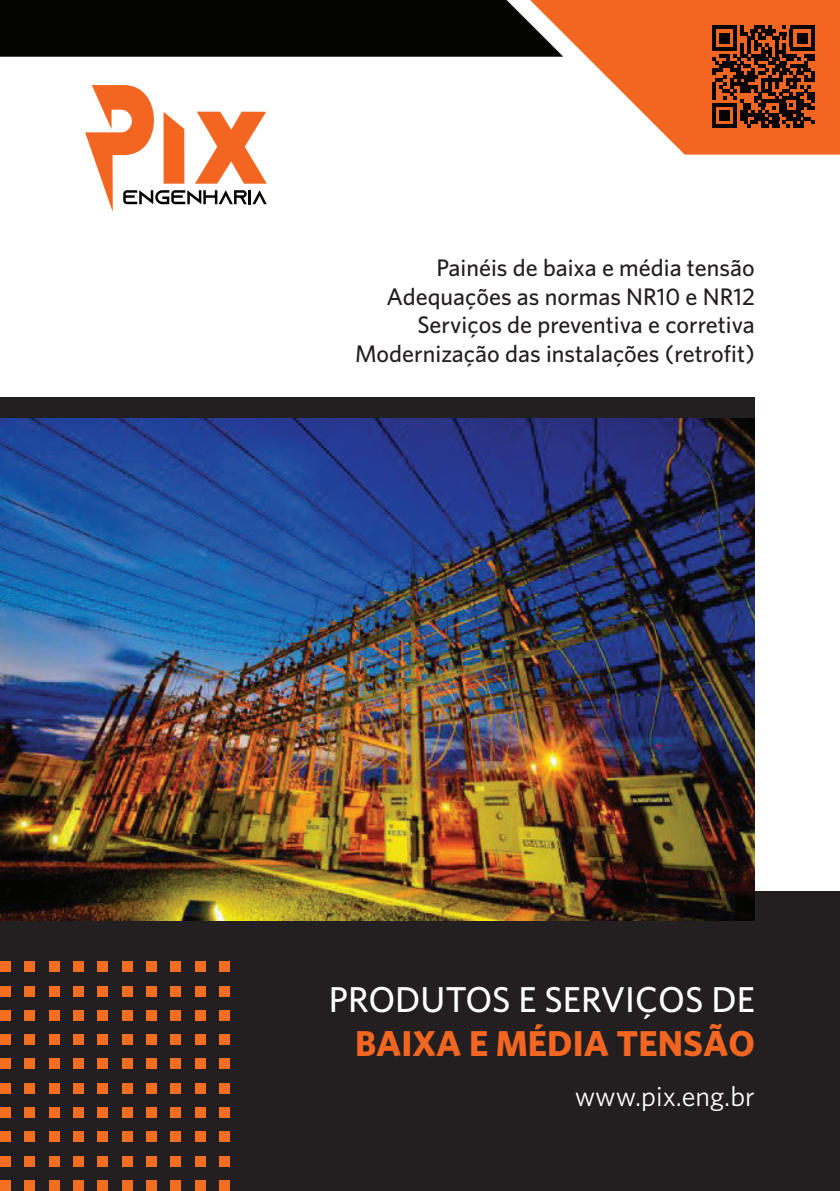
<style>
.page{position:relative;width:840px;height:1191px;background:#fff}
.page>*{position:absolute;margin:0;border:0;box-sizing:border-box;transform-origin:0 0}
.t1{font:500 36px "Whitney HTF";color:#fff}
.t2{font:700 36px "Whitney HTF";color:#f36621}
.t3{font:28px "Whitney HTF";color:#fff}
.t4{font:500 24px/28.8px "Whitney HTF";color:#231f20;text-align:right}
</style>
<div class="page">
<div style="left:0;top:397px;width:754px;height:62px;background:#231f20"></div>
<div style="left:0;top:891px;width:839px;height:300px;background:#231f20"></div>
<div style="left:0;top:961px;width:11px;height:11px;background:#f36e21"></div>
<div style="left:24px;top:961px;width:11px;height:11px;background:#f36e21"></div>
<div style="left:49px;top:961px;width:10px;height:11px;background:#f36e21"></div>
<div style="left:73px;top:961px;width:11px;height:11px;background:#f36e21"></div>
<div style="left:97px;top:961px;width:11px;height:11px;background:#f36e21"></div>
<div style="left:122px;top:961px;width:10px;height:11px;background:#f36e21"></div>
<div style="left:146px;top:961px;width:11px;height:11px;background:#f36e21"></div>
<div style="left:170px;top:961px;width:11px;height:11px;background:#f36e21"></div>
<div style="left:194px;top:961px;width:11px;height:11px;background:#f36e21"></div>
<div style="left:219px;top:961px;width:11px;height:11px;background:#f36e21"></div>
<div style="left:0;top:985px;width:11px;height:11px;background:#f36e21"></div>
<div style="left:24px;top:985px;width:11px;height:11px;background:#f36e21"></div>
<div style="left:49px;top:985px;width:10px;height:11px;background:#f36e21"></div>
<div style="left:73px;top:985px;width:11px;height:11px;background:#f36e21"></div>
<div style="left:97px;top:985px;width:11px;height:11px;background:#f36e21"></div>
<div style="left:122px;top:985px;width:10px;height:11px;background:#f36e21"></div>
<div style="left:146px;top:985px;width:11px;height:11px;background:#f36e21"></div>
<div style="left:170px;top:985px;width:11px;height:11px;background:#f36e21"></div>
<div style="left:194px;top:985px;width:11px;height:11px;background:#f36e21"></div>
<div style="left:219px;top:985px;width:11px;height:11px;background:#f36e21"></div>
<div style="left:0;top:1010px;width:11px;height:10px;background:#f36e21"></div>
<div style="left:24px;top:1010px;width:11px;height:10px;background:#f36e21"></div>
<div style="left:49px;top:1010px;width:10px;height:10px;background:#f36e21"></div>
<div style="left:73px;top:1010px;width:11px;height:10px;background:#f36e21"></div>
<div style="left:97px;top:1010px;width:11px;height:10px;background:#f36e21"></div>
<div style="left:122px;top:1010px;width:10px;height:10px;background:#f36e21"></div>
<div style="left:146px;top:1010px;width:11px;height:10px;background:#f36e21"></div>
<div style="left:170px;top:1010px;width:11px;height:10px;background:#f36e21"></div>
<div style="left:194px;top:1010px;width:11px;height:10px;background:#f36e21"></div>
<div style="left:219px;top:1010px;width:11px;height:10px;background:#f36e21"></div>
<div style="left:0;top:1034px;width:11px;height:11px;background:#f36e21"></div>
<div style="left:24px;top:1034px;width:11px;height:11px;background:#f36e21"></div>
<div style="left:49px;top:1034px;width:10px;height:11px;background:#f36e21"></div>
<div style="left:73px;top:1034px;width:11px;height:11px;background:#f36e21"></div>
<div style="left:97px;top:1034px;width:11px;height:11px;background:#f36e21"></div>
<div style="left:122px;top:1034px;width:10px;height:11px;background:#f36e21"></div>
<div style="left:146px;top:1034px;width:11px;height:11px;background:#f36e21"></div>
<div style="left:170px;top:1034px;width:11px;height:11px;background:#f36e21"></div>
<div style="left:194px;top:1034px;width:11px;height:11px;background:#f36e21"></div>
<div style="left:219px;top:1034px;width:11px;height:11px;background:#f36e21"></div>
<div style="left:0;top:1058px;width:11px;height:11px;background:#f36e21"></div>
<div style="left:24px;top:1058px;width:11px;height:11px;background:#f36e21"></div>
<div style="left:49px;top:1058px;width:10px;height:11px;background:#f36e21"></div>
<div style="left:73px;top:1058px;width:11px;height:11px;background:#f36e21"></div>
<div style="left:97px;top:1058px;width:11px;height:11px;background:#f36e21"></div>
<div style="left:122px;top:1058px;width:10px;height:11px;background:#f36e21"></div>
<div style="left:146px;top:1058px;width:11px;height:11px;background:#f36e21"></div>
<div style="left:170px;top:1058px;width:11px;height:11px;background:#f36e21"></div>
<div style="left:194px;top:1058px;width:11px;height:11px;background:#f36e21"></div>
<div style="left:219px;top:1058px;width:11px;height:11px;background:#f36e21"></div>
<div style="left:0;top:1082px;width:11px;height:11px;background:#f36e21"></div>
<div style="left:24px;top:1082px;width:11px;height:11px;background:#f36e21"></div>
<div style="left:49px;top:1082px;width:10px;height:11px;background:#f36e21"></div>
<div style="left:73px;top:1082px;width:11px;height:11px;background:#f36e21"></div>
<div style="left:97px;top:1082px;width:11px;height:11px;background:#f36e21"></div>
<div style="left:122px;top:1082px;width:10px;height:11px;background:#f36e21"></div>
<div style="left:146px;top:1082px;width:11px;height:11px;background:#f36e21"></div>
<div style="left:170px;top:1082px;width:11px;height:11px;background:#f36e21"></div>
<div style="left:194px;top:1082px;width:11px;height:11px;background:#f36e21"></div>
<div style="left:219px;top:1082px;width:11px;height:11px;background:#f36e21"></div>
<div style="left:0;top:1107px;width:11px;height:11px;background:#f36e21"></div>
<div style="left:24px;top:1107px;width:11px;height:11px;background:#f36e21"></div>
<div style="left:49px;top:1107px;width:10px;height:11px;background:#f36e21"></div>
<div style="left:73px;top:1107px;width:11px;height:11px;background:#f36e21"></div>
<div style="left:97px;top:1107px;width:11px;height:11px;background:#f36e21"></div>
<div style="left:122px;top:1107px;width:10px;height:11px;background:#f36e21"></div>
<div style="left:146px;top:1107px;width:11px;height:11px;background:#f36e21"></div>
<div style="left:170px;top:1107px;width:11px;height:11px;background:#f36e21"></div>
<div style="left:194px;top:1107px;width:11px;height:11px;background:#f36e21"></div>
<div style="left:219px;top:1107px;width:11px;height:11px;background:#f36e21"></div>
<div style="left:0;top:1131px;width:11px;height:11px;background:#f36e21"></div>
<div style="left:24px;top:1131px;width:11px;height:11px;background:#f36e21"></div>
<div style="left:49px;top:1131px;width:10px;height:11px;background:#f36e21"></div>
<div style="left:73px;top:1131px;width:11px;height:11px;background:#f36e21"></div>
<div style="left:97px;top:1131px;width:11px;height:11px;background:#f36e21"></div>
<div style="left:122px;top:1131px;width:10px;height:11px;background:#f36e21"></div>
<div style="left:146px;top:1131px;width:11px;height:11px;background:#f36e21"></div>
<div style="left:170px;top:1131px;width:11px;height:11px;background:#f36e21"></div>
<div style="left:194px;top:1131px;width:11px;height:11px;background:#f36e21"></div>
<div style="left:219px;top:1131px;width:11px;height:11px;background:#f36e21"></div>
<div style="left:0;top:1155px;width:11px;height:11px;background:#f36e21"></div>
<div style="left:24px;top:1155px;width:11px;height:11px;background:#f36e21"></div>
<div style="left:49px;top:1155px;width:10px;height:11px;background:#f36e21"></div>
<div style="left:73px;top:1155px;width:11px;height:11px;background:#f36e21"></div>
<div style="left:97px;top:1155px;width:11px;height:11px;background:#f36e21"></div>
<div style="left:122px;top:1155px;width:10px;height:11px;background:#f36e21"></div>
<div style="left:146px;top:1155px;width:11px;height:11px;background:#f36e21"></div>
<div style="left:170px;top:1155px;width:11px;height:11px;background:#f36e21"></div>
<div style="left:194px;top:1155px;width:11px;height:11px;background:#f36e21"></div>
<div style="left:219px;top:1155px;width:11px;height:11px;background:#f36e21"></div>
<div style="left:0;top:1180px;width:11px;height:11px;background:#f36e21"></div>
<div style="left:24px;top:1180px;width:11px;height:11px;background:#f36e21"></div>
<div style="left:49px;top:1180px;width:10px;height:11px;background:#f36e21"></div>
<div style="left:73px;top:1180px;width:11px;height:11px;background:#f36e21"></div>
<div style="left:97px;top:1180px;width:11px;height:11px;background:#f36e21"></div>
<div style="left:122px;top:1180px;width:10px;height:11px;background:#f36e21"></div>
<div style="left:146px;top:1180px;width:11px;height:11px;background:#f36e21"></div>
<div style="left:170px;top:1180px;width:11px;height:11px;background:#f36e21"></div>
<div style="left:194px;top:1180px;width:11px;height:11px;background:#f36e21"></div>
<div style="left:219px;top:1180px;width:11px;height:11px;background:#f36e21"></div>
<svg style="left:85px;top:85px;width:181px;height:127px"></svg>
<svg style="left:563px;top:0;width:276px;height:155px;fill:#f36621"></svg>
<div style="left:0;top:0;width:563px;height:57px;background:#040503"></div>
<svg style="left:711px;top:26px;width:102px;height:102px"></svg>
<hr style="left:711px;top:124px;width:25px;height:4px;background:#040503">
<div style="left:718px;top:110px;width:11px;height:11px;background:#040503"></div>
<img style="left:0;top:418px;width:754px;height:502px">
<p class="t4" style="left:355px;top:252px;width:401px">Painéis de baixa e média tensão Adequações as normas NR10 e NR12<br>Serviços de preventiva e corretiva Modernização das instalações (retrofit)</p>
<h1 class="t1" style="left:328px;top:978px;width:427px">Produtos e Serviços de</h1>
<h1 class="t2" style="left:355px;top:1021px;width:401px">BAIXA E MÉDIA TENSÃO</h1>
<p class="t3" style="left:574px;top:1079px;width:181px">www.pix.eng.br</p>
</div>
